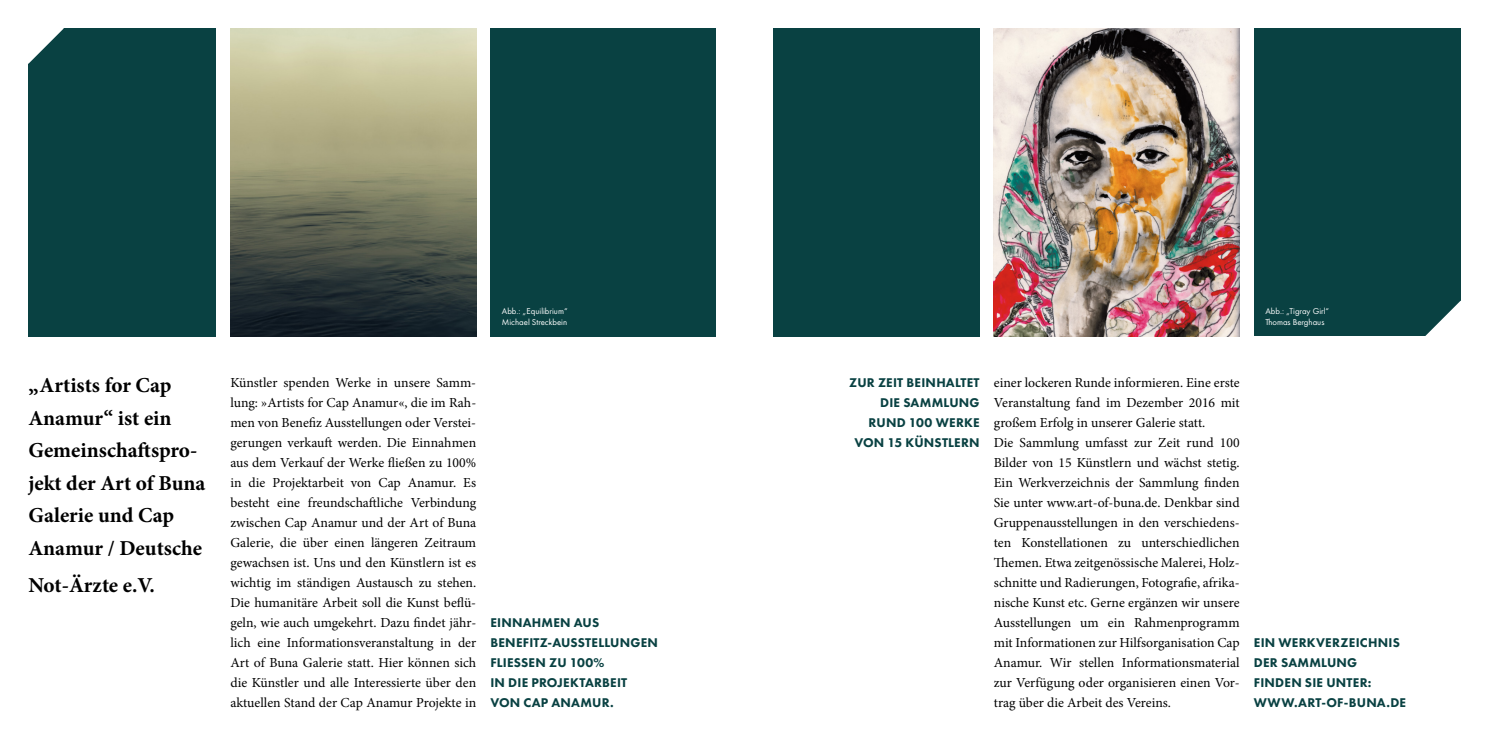
<style>
.page{position:relative;width:1489px;height:745px;background:#fff}
.page>*{position:absolute;margin:0;border:0;box-sizing:border-box;transform-origin:0 0}
.t1{font:700 21.25px/32.5px "Minion Pro";color:#000}
.t2{font:13.75px/20px "Minion Pro";color:#000;text-align:justify}
.t3{font:800 13.12px/20px "Futura PT";letter-spacing:.015em;color:#094142}
.t4{font:8.75px/10.5px "Futura PT";color:#fff}
</style>
<div class="page">
<div style="left:28px;top:28px;width:188px;height:308px;background:#094142"></div>
<div style="left:490px;top:28px;width:226px;height:308px;background:#094142"></div>
<img style="left:230px;top:28px;width:246px;height:308px">
<div style="left:772px;top:28px;width:207px;height:308px;background:#094142"></div>
<div style="left:1253px;top:28px;width:207px;height:308px;background:#094142"></div>
<img style="left:993px;top:28px;width:246px;height:308px">
<svg style="left:28px;top:28px;width:36px;height:36px"></svg>
<svg style="left:1425px;top:300px;width:36px;height:36px"></svg>
<h1 class="t1" style="left:28px;top:368px;width:179px">„Artists for Cap<br>Anamur“ ist ein<br>Gemeinschaftspro&shy;jekt der Art of Buna<br>Galerie und Cap<br>Anamur / Deutsche</h1>
<h1 class="t1" style="left:28px;top:568px;width:128px">Not-Ärzte e.V.</h1>
<p class="t4" style="left:502px;top:306px;width:67px">Abb.: „Equilibrium“<br>Michael Streckbein</p>
<p class="t2" style="left:230px;top:372px;width:247px">Künstler spenden Werke in unsere Samm&shy;lung: »Artists for Cap Anamur«, die im Rah&shy;men von Benefiz Ausstellungen oder Verstei&shy;gerungen verkauft werden. Die Einnahmen aus dem Verkauf der Werke fließen zu 100% in die Projektarbeit von Cap Anamur. Es besteht eine freundschaftliche Verbindung zwischen Cap Anamur und der Art of Buna Galerie, die über einen längeren Zeitraum gewachsen ist. Uns und den Künstlern ist es wichtig im ständigen Austausch zu stehen.<br>Die humanitäre Arbeit soll die Kunst beflü&shy;geln, wie auch umgekehrt. Dazu findet jähr&shy;lich eine Informationsveranstaltung in der Art of Buna Galerie statt. Hier können sich die Künstler und alle Interessierte über den aktuellen Stand der Cap Anamur Projekte in</p>
<p class="t3" style="left:490px;top:612px;width:169px">EINNAHMEN AUS<br>BENEFITZ-AUSSTELLUNGEN<br>FLIESSEN ZU 100%<br>IN DIE PROJEKTARBEIT<br>VON CAP ANAMUR.</p>
<p class="t4" style="left:1265px;top:306px;width:65px">Abb.: „Tigray Girl“<br>Thomas Berghaus</p>
<p class="t3" style="left:849px;top:372px;width:132px;text-align:right">ZUR ZEIT BEINHALTET<br>DIE SAMMLUNG<br>RUND 100 WERKE<br>VON 15 KÜNSTLERN</p>
<p class="t2" style="left:993px;top:372px;width:247px;text-align:left">einer lockeren Runde informieren. Eine erste Veranstaltung fand im Dezember 2016 mit großem Erfolg in unserer Galerie statt.<br>Die Sammlung umfasst zur Zeit rund 100<br>Bilder von 15 Künstlern und wächst stetig.<br>Ein Werkverzeichnis der Sammlung finden Sie unter www.art-of-buna.de. Denkbar sind Gruppenausstellungen in den verschiedens&shy;ten Konstellationen zu unterschiedlichen Themen. Etwa zeitgenössische Malerei, Holz&shy;schnitte und Radierungen, Fotografie, afrika&shy;nische Kunst etc. Gerne ergänzen wir unsere Ausstellungen um ein Rahmenprogramm mit Informationen zur Hilfsorganisation Cap Anamur. Wir stellen Informationsmaterial zur Verfügung oder organisieren einen Vor&shy;trag über die Arbeit des Vereins.</p>
<p class="t3" style="left:1253px;top:632px;width:154px">EIN WERKVERZEICHNIS<br>DER SAMMLUNG<br>FINDEN SIE UNTER:<br>WWW.ART-OF-BUNA.DE</p>
</div>
